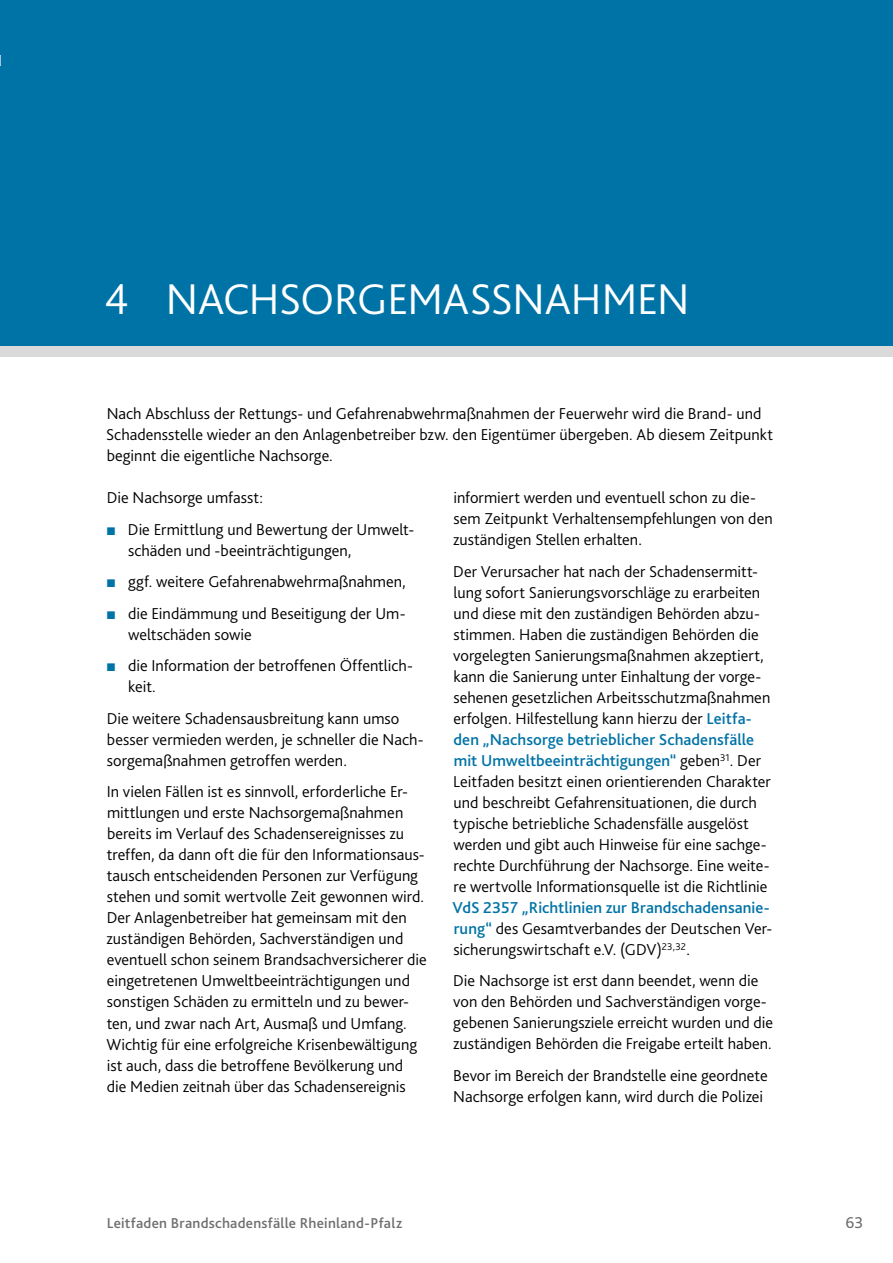
<style>
.page{position:relative;width:893px;height:1263px;background:#fff}
.page>*{position:absolute;margin:0;border:0;box-sizing:border-box;transform-origin:0 0}
.t1{font:300 45px "Bliss 2";letter-spacing:-.01em;color:#fff}
.t2{font:300 16.5px/21px "Bliss 2";color:#000}
.t3{font:16.5px "Bliss 2";color:#706f6f}
.t4{font:500 15px "Bliss 2";letter-spacing:.015em;color:#706f6f}
.s1{font-family:"Arial";font-weight:400;color:#0073a6}
.s2{font-weight:500;color:#0073a6}
</style>
<div class="page">
<div style="left:0;top:346px;width:893px;height:10px;background:#dadada"></div>
<div style="left:0;top:0;width:893px;height:346px;background:#0073a6"></div>
<h1 class="t1" style="left:104px;top:271px;width:587px">4 Nachsorg eMaSSnahm en</h1>
<p class="t2" style="left:106px;top:403px;width:668px">Nach Abschluss der Rettungs- und Gefahrenabwehrmaßnahmen der Feuerwehr wird die Brand- und<br>Schadensstelle wieder an den Anlagenbetreiber bzw. den Eigentümer übergeben. Ab diesem Zeitpunkt beginnt die eigentliche N achsorge.</p>
<p class="t2" style="left:107px;top:487px;width:158px">Die N achsorge umfasst:</p>
<p class="t2" style="left:128px;top:518px;width:288px;text-indent:-22px"><span class="s1">■</span> Die Ermittlung und Bewertung der Umwelt&shy;schäden und -beeinträchtigungen,</p>
<p class="t2" style="left:106px;top:571px;width:301px"><span class="s1">■</span> ggf. weitere Gefahrenabwehrmaßnahmen,</p>
<p class="t2" style="left:128px;top:602px;width:279px;text-indent:-22px"><span class="s1">■</span> die Eindämmung und Beseitigung der Um&shy;weltschäden sowie</p>
<p class="t2" style="left:128px;top:655px;width:286px;text-indent:-22px"><span class="s1">■</span> die I nformation der betroffenen Öffentlich&shy;keit.</p>
<p class="t2" style="left:107px;top:707px;width:318px">Die weitere Schadensausbreitung kann umso besser vermieden werden, je schneller die Nach&shy;sorgemaßnahmen getroffen werden.</p>
<p class="t2" style="left:106px;top:781px;width:322px">I n vielen Fällen ist es sinnvoll, erforderliche Er&shy;mittlungen und erste Nachsorgemaßnahmen bereits im Verlauf des Schadensereignisses zu treffen, da dann oft die für den I nformationsaus&shy;tausch entscheidenden Personen zur Verfügung stehen und somit wertvolle Zeit gewonnen wird.<br>Der Anlagenbetreiber hat gemeinsam mit den zuständigen Behörden, Sachverständigen und eventuell schon seinem Brandsachversicherer die eingetretenen Umweltbeeinträchtigungen und sonstigen Schäden zu ermitteln und zu bewer&shy;ten, und zwar nach Art, Ausmaß und Umfang.<br>Wichtig für eine erfolgreiche Krisenbewältigung ist auch, dass die betroffene Bevölkerung und<br>die Medien zeitnah über das Schadensereignis</p>
<p class="t2" style="left:453px;top:487px;width:321px">informiert werden und eventuell schon zu die&shy;sem Zeitpunkt Verhaltensempfehlungen von den zuständigen Stellen erhalten.</p>
<p class="t2" style="left:453px;top:561px;width:319px">Der Verursacher hat nach der Schadensermitt&shy;lung sofort Sanierungsvorschläge zu erarbeiten und diese mit den zuständigen Behörden abzu&shy;stimmen. Haben die zuständigen Behörden die vorgelegten Sanierungsmaßnahmen akzeptiert, kann die Sanierung unter Einhaltung der vorge&shy;sehenen gesetzlichen Arbeitsschutzmaßnahmen erfolgen. H ilfestellung kann hierzu der <span class="s2">Leitfa&shy;den „Nachsorge betrieblicher Schadensfälle mit Umweltbeeinträchtigungen“</span> geben<sup>31</sup>. Der Leitfaden besitzt einen orientierenden Charakter und beschreibt Gefahrensituationen, die durch typische betriebliche Schadensfälle ausgelöst werden und gibt auch H inweise für eine sachge&shy;rechte Durchführung der N achsorge. Eine weite&shy;re wertvolle I nformationsquelle ist die Richtlinie</p>
<p class="t2" style="left:453px;top:896px;width:321px"><span class="s2">VdS 2357 „Richtlinien zur Brandschadensanie&shy;rung“</span> des Gesamtverbandes der Deutschen Ver&shy;sicherungswirtschaft e.V. (GDV)<sup>23,32</sup>.</p>
<p class="t2" style="left:453px;top:970px;width:322px">Die N achsorge ist erst dann beendet, wenn die von den Behörden und Sachverständigen vorge&shy;gebenen Sanierungsziele erreicht wurden und die zuständigen Behörden die Freigabe erteilt haben.</p>
<p class="t2" style="left:453px;top:1064px;width:316px">Bevor im Bereich der Brandstelle eine geordnete<br>N achsorge erfolgen kann, wird durch die Polizei</p>
<p class="t4" style="left:107px;top:1214px;width:297px">Leitfaden Brandschadensfälle Rheinland-Pfalz</p>
<p class="t3" style="left:845px;top:1212px;width:19px">63</p>
</div>
